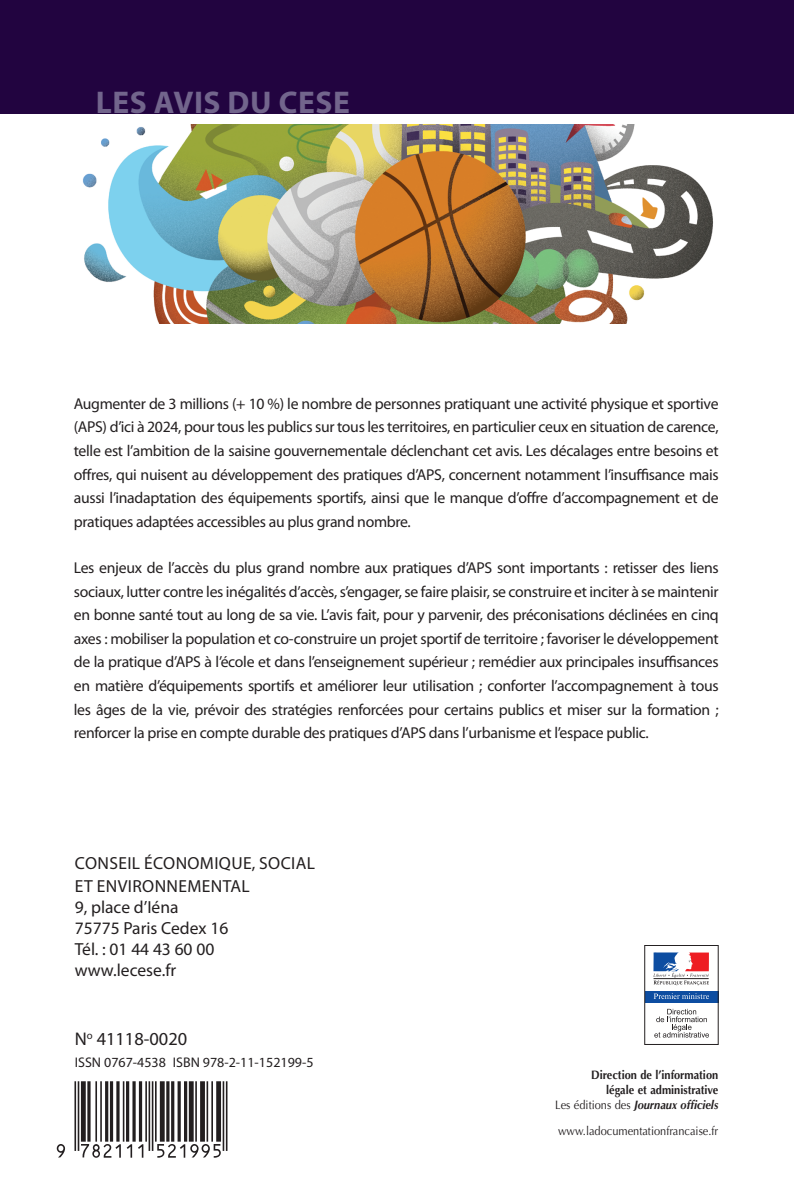
<style>
.page{position:relative;width:794px;height:1191px;background:#fff}
.page>*{position:absolute;margin:0;border:0;box-sizing:border-box;transform-origin:0 0}
.t1{font:80.5px "Ean P48 Lfz";color:#231f20}
.t2{font:700 31.5px "Myriad Pro";letter-spacing:.02em;color:#72658c}
.t3{font:18.38px "Myriad Pro";color:#231f20}
.t4{font:17.5px/21px "Myriad Pro";color:#231f20}
.t5{font:17.5px/22.8px "Myriad Pro";letter-spacing:.02em;color:#231f20}
.t6{font:15.75px/23.6px "Myriad Pro";letter-spacing:-.02em;color:#231f20;text-align:justify}
.t7{font:14px "Myriad Pro";color:#231f20}
.t8{font:700 12.25px/14.9px "Optima LT Std";color:#231f20;text-align:right;scale:.9 1}
.t9{font:12.25px "Optima LT Std";color:#231f20;scale:.9 1}
.s1{font-weight:400}
.s2{font-style:italic}
</style>
<div class="page">
<div style="left:0;top:0;width:794px;height:114px;background:#220440"></div>
<svg style="left:644px;top:945px;width:74px;height:99px"></svg>
<img style="left:82px;top:125px;width:631px;height:198px">
<h2 class="t2" style="left:96px;top:82px;width:256px">LES AVIS DU CESE</h2>
<p class="t6" style="left:74px;top:391px;width:646px">Augmenter de 3 millions (+ 10 %) le nombre de personnes pratiquant une activité physique et sportive (APS) d’ici à 2024, pour tous les publics sur tous les territoires, en particulier ceux en situation de carence, telle est l’ambition de la saisine gouvernementale déclenchant cet avis. Les décalages entre besoins et offres, qui nuisent au développement des pratiques d’APS, concernent notamment l’insuffisance mais aussi l’inadaptation des équipements sportifs, ainsi que le manque d’offre d’accompagnement et de pratiques adaptées accessibles au plus grand nombre.</p>
<p class="t6" style="left:74px;top:555px;width:646px">Les enjeux de l’accès du plus grand nombre aux pratiques d’APS sont importants : retisser des liens sociaux, lutter contre les inégalités d’accès, s’engager, se faire plaisir, se construire et inciter à se maintenir en bonne santé tout au long de sa vie. L’avis fait, pour y parvenir, des préconisations déclinées en cinq axes : mobiliser la population et co-construire un projet sportif de territoire ; favoriser le développement de la pratique d’APS à l’école et dans l’enseignement supérieur ; remédier aux principales insuffisances en matière d’équipements sportifs et améliorer leur utilisation ; conforter l’accompagnement à tous les âges de la vie, prévoir des stratégies renforcées pour certains publics et miser sur la formation ; renforcer la prise en compte durable des pratiques d’APS dans l’urbanisme et l’espace public.</p>
<p class="t5" style="left:75px;top:851px;width:241px">CONSEIL ÉCONOMIQUE, SOCIAL<br>ET ENVIRONNEMENTAL</p>
<p class="t4" style="left:75px;top:896px;width:155px">9, place d’Iéna<br>75775 Paris Cedex 16<br>Tél. : 01 44 43 60 00 www.lecese.fr</p>
<p class="t3" style="left:75px;top:1027px;width:114px">N<sup>o</sup> 41118-0020</p>
<p class="t7" style="left:75px;top:1053px;width:240px">ISSN 0767-4538 ISBN 978-2-11-152199-5</p>
<h1 class="t1" style="left:57px;top:1081px;width:172px">-:HSMBLB=ZWV^^Z:</h1>
<p class="t8" style="left:555px;top:1067px;width:183px">Direction de l’information<br>légale et administrative<br><span class="s1">Les éditions des</span> <span class="s2">Journaux officiels</span></p>
<p class="t9" style="left:558px;top:1123px;width:179px">www.ladocumentationfrancaise.fr</p>
</div>
